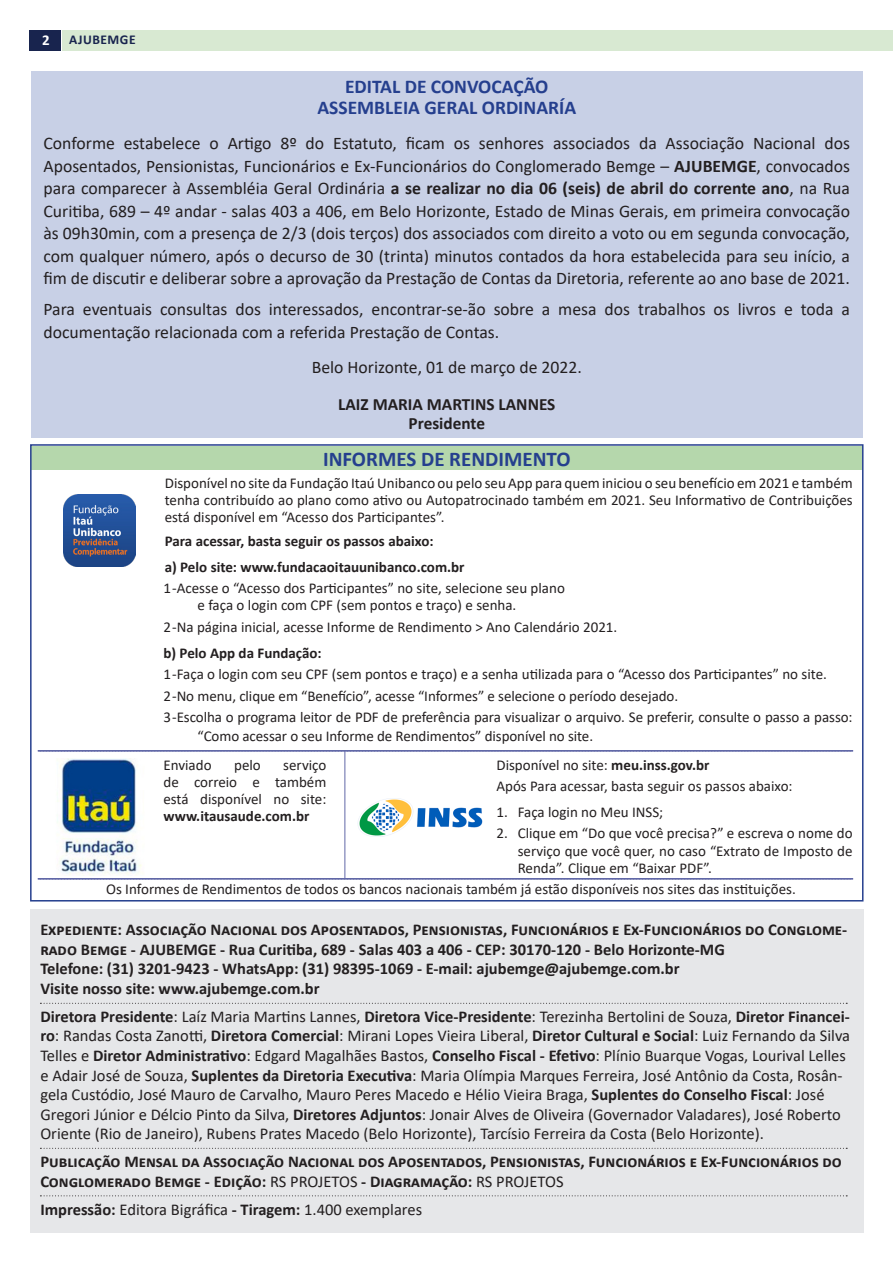
<style>
.page{position:relative;width:893px;height:1263px;background:#fff}
.page>*{position:absolute;margin:0;border:0;box-sizing:border-box;transform-origin:0 0}
.Título_-Texto_Box{font:700 21px "Calibri";color:#253f8e}
.Título_-Texto_Box-2{font:700 19.5px/21.3px "Calibri";color:#253f8e;text-align:center}
.Texto-Box__12-15{font:17.7px/22.5px "Calibri";color:#231f20;text-align:justify}
.Texto-Box__12-15-2{font:700 17.25px/19.5px "Calibri";color:#231f20;text-align:center}
.t1{font:16.5px/19.5px "Calibri";color:#231f20}
.t2{font:700 16.5px/19.5px "Calibri";color:#231f20}
.Texto-11-12_5{font:15px/17.2px "Calibri";color:#231f20;text-align:justify}
.Texto-11-12_5-2{font:700 15px "Calibri";color:#231f20}
.t3{font:700 15px "Calibri";color:#fff}
.t4{font:700 13.5px "Calibri";letter-spacing:.04em;color:#18244e}
.s1{font-weight:700}
.s2{font-weight:400}
</style>
<div class="page">
<div style="left:63px;top:30px;width:830px;height:20px;background:#d8e9d2"></div>
<div style="left:30px;top:30px;width:31px;height:20px;background:#18244e"></div>
<div style="left:32px;top:446px;width:830px;height:24px;background:#b5d7ac"></div>
<div style="left:30px;top:444px;width:833px;height:457px;border:2px solid #253f8e"></div>
<div style="left:31px;top:71px;width:832px;height:366px;background:#c8d0e6"></div>
<img style="left:57px;top:758px;width:85px;height:118px">
<div style="left:30px;top:909px;width:833px;height:324px;background:#e6e7e9"></div>
<svg style="left:40px;top:1003px;width:807px;height:1px"></svg>
<svg style="left:40px;top:1148px;width:807px;height:1px"></svg>
<svg style="left:40px;top:1195px;width:807px;height:1px"></svg>
<img style="left:357px;top:798px;width:126px;height:38px">
<hr style="left:344px;top:751px;width:1px;height:128px;background:#6168a7">
<svg style="left:38px;top:750px;width:815px;height:2px;background:#767cb2"></svg>
<svg style="left:38px;top:878px;width:815px;height:2px;background:#777db3"></svg>
<img style="left:63px;top:495px;width:72px;height:72px">
<p class="t3" style="left:42px;top:30px;width:9px">2</p>
<p class="t4" style="left:69px;top:30px;width:68px">AJUBEMGE</p>
<p class="Título_-Texto_Box-2" style="left:317px;top:75px;width:260px">EDITAL DE CONVOCAÇÃO<br>ASSEMBLEIA GERAL ORDINARÍA</p>
<p class="Texto-Box__12-15" style="left:44px;top:132px;width:808px">Conforme estabelece o Artigo 8º do Estatuto, ficam os senhores associados da Associação Nacional dos Aposentados, Pensionistas, Funcionários e Ex-Funcionários do Conglomerado Bemge – <span class="s1">AJUBEMGE</span>, convocados para comparecer à Assembléia Geral Ordinária <span class="s1">a se realizar no dia 06 (seis) de abril do corrente ano</span>, na Rua Curitiba, 689 – 4º andar - salas 403 a 406, em Belo Horizonte, Estado de Minas Gerais, em primeira convocação às 09h30min, com a presença de 2/3 (dois terços) dos associados com direito a voto ou em segunda convocação, com qualquer número, após o decurso de 30 (trinta) minutos contados da hora estabelecida para seu início, a fim de discutir e deliberar sobre a aprovação da Prestação de Contas da Diretoria, referente ao ano base de 2021.</p>
<p class="Texto-Box__12-15" style="left:44px;top:298px;width:808px">Para eventuais consultas dos interessados, encontrar-se-ão sobre a mesa dos trabalhos os livros e toda a documentação relacionada com a referida Prestação de Contas.</p>
<p class="Texto-Box__12-15" style="left:312px;top:356px;width:272px">Belo Horizonte, 01 de março de 2022.</p>
<p class="Texto-Box__12-15-2" style="left:338px;top:394px;width:219px">LAIZ MARIA MARTINS LANNES<br>Presidente</p>
<p class="Título_-Texto_Box" style="left:323px;top:444px;width:249px">INFORMES DE RENDIMENTO</p>
<p class="Texto-11-12_5" style="left:165px;top:474px;width:689px">Disponível no site da Fundação Itaú Unibanco ou pelo seu App para quem iniciou o seu benefício em 2021 e também tenha contribuído ao plano como ativo ou Autopatrocinado também em 2021. Seu Informativo de Contribuições está disponível em “Acesso dos Participantes”.</p>
<p class="Texto-11-12_5-2" style="left:165px;top:530px;width:270px">Para acessar, basta seguir os passos abaixo:</p>
<p class="Texto-11-12_5-2" style="left:165px;top:556px;width:301px">a) Pelo site: www.fundacaoitauunibanco.com.br</p>
<p class="Texto-11-12_5" style="left:197px;top:579px;width:369px;text-indent:-34px">1-Acesse o “Acesso dos Participantes” no site, selecione seu plano e faça o login com CPF (sem pontos e traço) e senha.</p>
<p class="Texto-11-12_5" style="left:163px;top:618px;width:455px">2-Na página inicial, acesse Informe de Rendimento &gt; Ano Calendário 2021.</p>
<p class="Texto-11-12_5-2" style="left:163px;top:642px;width:160px">b) Pelo App da Fundação:</p>
<p class="Texto-11-12_5" style="left:163px;top:665px;width:665px">1-Faça o login com seu CPF (sem pontos e traço) e a senha utilizada para o “Acesso dos Participantes” no site.</p>
<p class="Texto-11-12_5" style="left:163px;top:686px;width:516px">2-No menu, clique em “Benefício”, acesse “Informes” e selecione o período desejado.</p>
<p class="Texto-11-12_5" style="left:197px;top:707px;width:657px;line-height:18.8px;text-indent:-34px">3-Escolha o programa leitor de PDF de preferência para visualizar o arquivo. Se preferir, consulte o passo a passo: “Como acessar o seu Informe de Rendimentos” disponível no site.</p>
<p class="Texto-11-12_5" style="left:163px;top:756px;width:50px">Enviado</p>
<p class="Texto-11-12_5" style="left:234px;top:756px;width:28px">pelo</p>
<p class="Texto-11-12_5" style="left:163px;top:756px;width:164px;text-indent:120px">serviço de correio e também está disponível no site: <span class="s1">www.itausaude.com.br</span></p>
<p class="Texto-11-12_5" style="left:496px;top:756px;width:214px">Disponível no site: <span class="s1">meu.inss.gov.br</span></p>
<p class="Texto-11-12_5" style="left:496px;top:777px;width:298px">Após Para acessar, basta seguir os passos abaixo:</p>
<p class="Texto-11-12_5" style="left:496px;top:803px;width:168px">1. Faça login no Meu INSS;</p>
<p class="Texto-11-12_5" style="left:518px;top:824px;width:336px;text-indent:-21px">2. Clique em “Do que você precisa?” e escreva o nome do serviço que você quer, no caso “Extrato de Imposto de Renda”. Clique em “Baixar PDF”.</p>
<p class="Texto-11-12_5" style="left:106px;top:880px;width:691px">Os Informes de Rendimentos de todos os bancos nacionais também já estão disponíveis nos sites das instituições.</p>
<p class="t2" style="left:40px;top:920px;width:808px">Expediente: Associação Nacional dos Aposentados, Pensionistas, Funcionários e Ex-Funcionários do Conglome&shy;rado Bemge - AJUBEMGE - Rua Curitiba, 689 - Salas 403 a 406 - CEP: 30170-120 - Belo Horizonte-MG</p>
<p class="t2" style="left:40px;top:959px;width:641px">Telefone: (31) 3201-9423 - WhatsApp: (31) 98395-1069 - E-mail: ajubemge@ajubemge.com.br</p>
<p class="t2" style="left:40px;top:978px;width:281px">Visite nosso site: www.ajubemge.com.br</p>
<p class="t1" style="left:40px;top:1006px;width:811px"><span class="s1">Diretora Presidente</span>: Laíz Maria Martins Lannes, <span class="s1">Diretora Vice-Presidente</span>: Terezinha Bertolini de Souza, <span class="s1">Diretor Financei&shy;ro</span>: Randas Costa Zanotti, <span class="s1">Diretora Comercial</span>: Mirani Lopes Vieira Liberal, <span class="s1">Diretor Cultural e Social</span>: Luiz Fernando da Silva Telles e <span class="s1">Diretor Administrativo</span>: Edgard Magalhães Bastos, <span class="s1">Conselho Fiscal - Efetivo</span>: Plínio Buarque Vogas, Lourival Lelles e Adair José de Souza, <span class="s1">Suplentes da Diretoria Executiva</span>: Maria Olímpia Marques Ferreira, José Antônio da Costa, Rosân&shy;gela Custódio, José Mauro de Carvalho, Mauro Peres Macedo e Hélio Vieira Braga, <span class="s1">Suplentes do Conselho Fiscal</span>: José Gregori Júnior e Délcio Pinto da Silva, <span class="s1">Diretores Adjuntos</span>: Jonair Alves de Oliveira (Governador Valadares), José Roberto Oriente (Rio de Janeiro), Rubens Prates Macedo (Belo Horizonte), Tarcísio Ferreira da Costa (Belo Horizonte).</p>
<p class="t2" style="left:40px;top:1151px;width:803px">Publicação Mensal da Associação Nacional dos Aposentados, Pensionistas, Funcionários e Ex-Funcionários do<br>Conglomerado Bemge - Edição: <span class="s2">RS PROJETOS</span> - Diagramação: <span class="s2">RS PROJETOS</span></p>
<p class="t1" style="left:40px;top:1199px;width:383px"><span class="s1">Impressão:</span> Editora Bigráfica <span class="s1">- Tiragem:</span> 1.400 exemplares</p>
</div>
